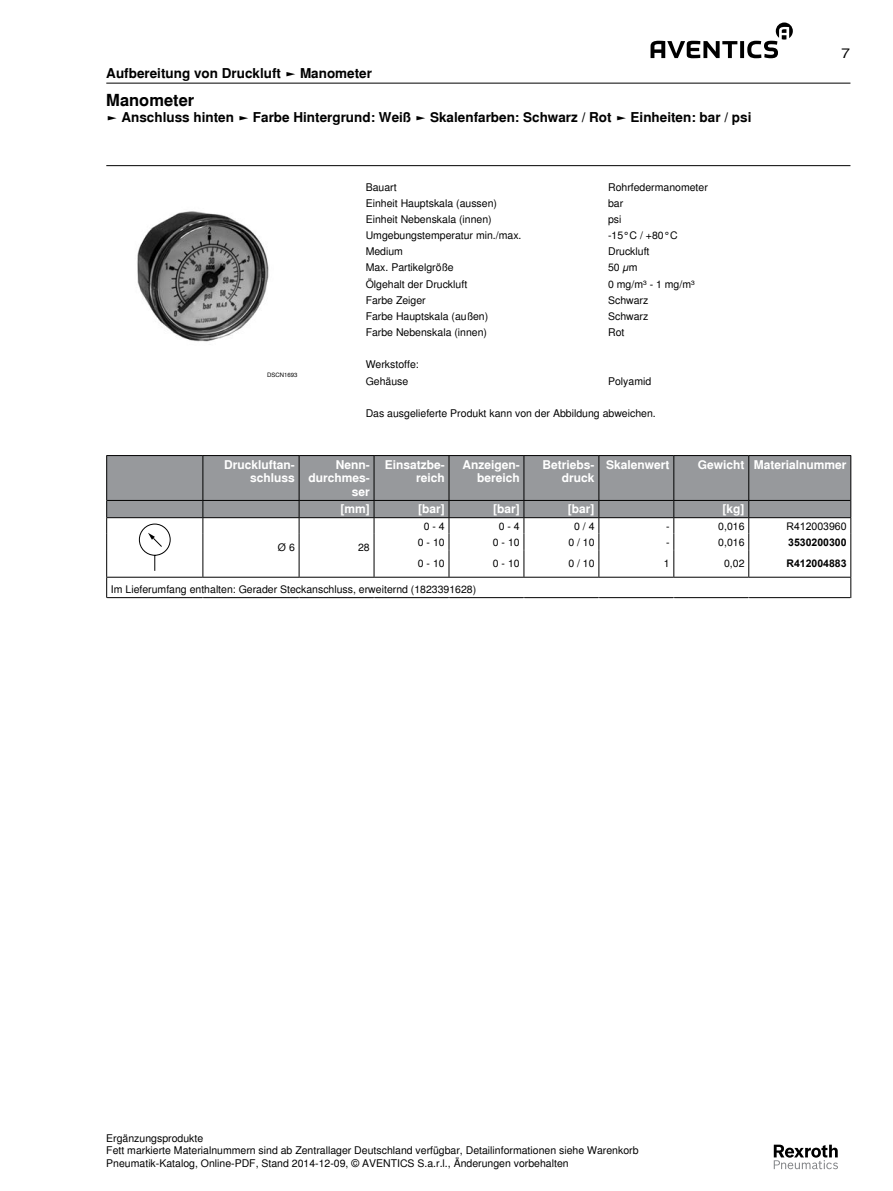
<style>
.page{position:relative;width:893px;height:1191px;background:#fff}
.page>*{position:absolute;margin:0;border:0;box-sizing:border-box;transform-origin:0 0}
.t1{font:700 16.5px "Nimbus Sans Global";color:#000}
.t2{font:700 13.5px "Nimbus Sans Global";color:#000}
.t3{font:13.5px "Nimbus Sans Global";color:#000;scale:1.2 1}
.t4{font:700 12px/13.8px "Nimbus Sans Global";color:#fff;text-align:right}
.t5{font:10.5px/12.6px "Nimbus Sans Global";color:#000}
.t6{font:700 10.5px "Arial";color:#000}
.t7{font:10.5px "Arial";color:#000}
.t8{font:6px "Nimbus Sans Global";color:#000}
</style>
<div class="page">
<svg style="left:650px;top:23px;width:143px;height:35px"></svg>
<svg style="left:774px;top:1144px;width:64px;height:25px"></svg>
<hr style="left:106px;top:83px;width:744px;height:1px;background:#000">
<hr style="left:106px;top:165px;width:744px;height:1px;background:#000">
<img style="left:137px;top:211px;width:132px;height:131px">
<div style="left:107px;top:456px;width:743px;height:61px;background:#97999c"></div>
<hr style="left:106px;top:455px;width:97px;height:1px;background:#000">
<hr style="left:106px;top:456px;width:1px;height:44px;background:#000">
<hr style="left:203px;top:455px;width:96px;height:1px;background:#000">
<hr style="left:299px;top:455px;width:75px;height:1px;background:#000">
<hr style="left:374px;top:455px;width:75px;height:1px;background:#000">
<hr style="left:449px;top:455px;width:75px;height:1px;background:#000">
<hr style="left:524px;top:455px;width:75px;height:1px;background:#000">
<hr style="left:599px;top:455px;width:75px;height:1px;background:#000">
<hr style="left:674px;top:455px;width:75px;height:1px;background:#000">
<hr style="left:749px;top:455px;width:102px;height:1px;background:#000">
<hr style="left:850px;top:456px;width:1px;height:44px;background:#000">
<hr style="left:106px;top:517px;width:97px;height:1px;background:#000">
<hr style="left:203px;top:517px;width:96px;height:1px;background:#000">
<hr style="left:299px;top:517px;width:75px;height:1px;background:#000">
<hr style="left:374px;top:517px;width:75px;height:1px;background:#000">
<hr style="left:449px;top:517px;width:75px;height:1px;background:#000">
<hr style="left:524px;top:517px;width:75px;height:1px;background:#000">
<hr style="left:599px;top:517px;width:75px;height:1px;background:#000">
<hr style="left:674px;top:517px;width:75px;height:1px;background:#000">
<hr style="left:749px;top:517px;width:102px;height:1px;background:#000">
<hr style="left:106px;top:577px;width:97px;height:1px;background:#000">
<hr style="left:203px;top:577px;width:96px;height:1px;background:#000">
<hr style="left:299px;top:577px;width:75px;height:1px;background:#000">
<hr style="left:374px;top:577px;width:75px;height:1px;background:#000">
<hr style="left:449px;top:577px;width:75px;height:1px;background:#000">
<hr style="left:524px;top:577px;width:75px;height:1px;background:#000">
<hr style="left:599px;top:577px;width:75px;height:1px;background:#000">
<hr style="left:674px;top:577px;width:75px;height:1px;background:#000">
<hr style="left:749px;top:577px;width:102px;height:1px;background:#000">
<hr style="left:202px;top:456px;width:1px;height:44px;background:#000">
<hr style="left:299px;top:456px;width:1px;height:44px;background:#000">
<hr style="left:374px;top:456px;width:1px;height:44px;background:#000">
<hr style="left:449px;top:456px;width:1px;height:44px;background:#000">
<hr style="left:524px;top:456px;width:1px;height:44px;background:#000">
<hr style="left:598px;top:456px;width:1px;height:44px;background:#000">
<hr style="left:673px;top:456px;width:1px;height:44px;background:#000">
<hr style="left:748px;top:456px;width:1px;height:44px;background:#000">
<hr style="left:107px;top:500px;width:96px;height:1px;background:#000">
<hr style="left:203px;top:500px;width:96px;height:1px;background:#000">
<svg style="left:202px;top:501px;width:1px;height:76px"></svg>
<hr style="left:299px;top:500px;width:75px;height:1px;background:#000">
<svg style="left:299px;top:501px;width:1px;height:76px"></svg>
<hr style="left:374px;top:500px;width:75px;height:1px;background:#000">
<svg style="left:374px;top:501px;width:1px;height:76px"></svg>
<hr style="left:449px;top:500px;width:75px;height:1px;background:#000">
<svg style="left:449px;top:501px;width:1px;height:76px"></svg>
<hr style="left:524px;top:500px;width:75px;height:1px;background:#000">
<svg style="left:524px;top:501px;width:1px;height:76px"></svg>
<hr style="left:599px;top:500px;width:75px;height:1px;background:#000">
<svg style="left:598px;top:501px;width:1px;height:76px"></svg>
<hr style="left:674px;top:500px;width:75px;height:1px;background:#000">
<svg style="left:673px;top:501px;width:1px;height:76px"></svg>
<hr style="left:749px;top:500px;width:101px;height:1px;background:#000">
<svg style="left:748px;top:501px;width:1px;height:76px"></svg>
<hr style="left:106px;top:597px;width:97px;height:1px;background:#000">
<hr style="left:203px;top:597px;width:96px;height:1px;background:#000">
<hr style="left:299px;top:597px;width:75px;height:1px;background:#000">
<hr style="left:374px;top:597px;width:75px;height:1px;background:#000">
<hr style="left:449px;top:597px;width:75px;height:1px;background:#000">
<hr style="left:524px;top:597px;width:75px;height:1px;background:#000">
<hr style="left:599px;top:597px;width:75px;height:1px;background:#000">
<hr style="left:674px;top:597px;width:75px;height:1px;background:#000">
<hr style="left:749px;top:597px;width:102px;height:1px;background:#000">
<svg style="left:106px;top:500px;width:1px;height:98px"></svg>
<svg style="left:850px;top:500px;width:1px;height:99px"></svg>
<svg style="left:139px;top:523px;width:32px;height:48px"></svg>
<p class="t2" style="left:106px;top:63px;width:267px">Aufbereitung von Druckluft ► Manometer</p>
<h1 class="t1" style="left:106px;top:87px;width:90px">Manometer</h1>
<p class="t2" style="left:106px;top:107px;width:647px">► Anschluss hinten ► Farbe Hintergrund: Weiß ► Skalenfarben: Schwarz / Rot ► Einheiten: bar / psi</p>
<p class="t8" style="left:267px;top:370px;width:32px">DSCN1693</p>
<p class="t5" style="left:366px;top:180px;width:32px">Bauart</p>
<p class="t5" style="left:608px;top:180px;width:101px">Rohrfedermanometer</p>
<p class="t5" style="left:366px;top:196px;width:133px">Einheit Hauptskala (aussen)</p>
<p class="t5" style="left:608px;top:196px;width:17px">bar</p>
<p class="t5" style="left:366px;top:212px;width:128px">Einheit Nebenskala (innen)</p>
<p class="t5" style="left:608px;top:212px;width:15px">psi</p>
<p class="t5" style="left:366px;top:228px;width:157px">Umgebungstemperatur min./max.</p>
<p class="t5" style="left:608px;top:228px;width:71px">-15°C / +80°C</p>
<p class="t5" style="left:366px;top:245px;width:39px">Medium</p>
<p class="t5" style="left:608px;top:245px;width:43px">Druckluft</p>
<p class="t5" style="left:366px;top:261px;width:90px">Max. Partikelgröße</p>
<p class="t5" style="left:608px;top:261px;width:31px">50 µm</p>
<p class="t5" style="left:366px;top:277px;width:103px">Ölgehalt der Druckluft</p>
<p class="t5" style="left:608px;top:277px;width:88px">0 mg/m³ - 1 mg/m³</p>
<p class="t5" style="left:366px;top:293px;width:62px">Farbe Zeiger</p>
<p class="t5" style="left:608px;top:293px;width:42px">Schwarz</p>
<p class="t5" style="left:366px;top:309px;width:124px">Farbe Hauptskala (außen)</p>
<p class="t5" style="left:608px;top:309px;width:42px">Schwarz</p>
<p class="t5" style="left:366px;top:325px;width:123px">Farbe Nebenskala (innen)</p>
<p class="t5" style="left:608px;top:325px;width:18px">Rot</p>
<p class="t5" style="left:366px;top:356px;width:55px;line-height:16.2px">Werkstoffe:<br>Gehäuse</p>
<p class="t5" style="left:608px;top:374px;width:45px">Polyamid</p>
<p class="t5" style="left:366px;top:406px;width:292px">Das ausgelieferte Produkt kann von der Abbildung abweichen.</p>
<p class="t3" style="left:841px;top:43px;width:9px">7</p>
<p class="t4" style="left:224px;top:457px;width:72px">Druckluftan&shy;schluss</p>
<p class="t4" style="left:308px;top:457px;width:63px">Nenn&shy;durchmes&shy;ser</p>
<p class="t4" style="left:385px;top:457px;width:62px">Einsatzbe&shy;reich</p>
<p class="t4" style="left:462px;top:457px;width:59px">Anzeigen&shy;bereich</p>
<p class="t4" style="left:543px;top:457px;width:54px">Betriebs&shy;druck</p>
<p class="t4" style="left:606px;top:457px;width:65px">Skalenwert</p>
<p class="t4" style="left:698px;top:457px;width:150px">Gewicht Materialnummer</p>
<p class="t4" style="left:340px;top:502px;width:31px">[mm]</p>
<p class="t4" style="left:418px;top:502px;width:28px">[bar]</p>
<p class="t4" style="left:493px;top:502px;width:28px">[bar]</p>
<p class="t4" style="left:568px;top:502px;width:28px">[bar]</p>
<p class="t4" style="left:722px;top:502px;width:23px">[kg]</p>
<p class="t5" style="left:278px;top:541px;width:18px">Ø 6</p>
<p class="t5" style="left:358px;top:541px;width:13px">28</p>
<p class="t5" style="left:424px;top:519px;width:23px">0 - 4</p>
<p class="t5" style="left:499px;top:519px;width:23px">0 - 4</p>
<p class="t5" style="left:574px;top:519px;width:22px">0 / 4</p>
<p class="t5" style="left:666px;top:519px;width:5px">-</p>
<p class="t5" style="left:718px;top:519px;width:28px">0,016</p>
<p class="t7" style="left:786px;top:519px;width:62px">R412003960</p>
<p class="t5" style="left:418px;top:535px;width:28px">0 - 10</p>
<p class="t5" style="left:493px;top:535px;width:28px">0 - 10</p>
<p class="t5" style="left:568px;top:535px;width:28px">0 / 10</p>
<p class="t5" style="left:666px;top:535px;width:5px">-</p>
<p class="t5" style="left:718px;top:535px;width:28px">0,016</p>
<p class="t6" style="left:788px;top:535px;width:60px">3530200300</p>
<p class="t5" style="left:418px;top:557px;width:28px">0 - 10</p>
<p class="t5" style="left:493px;top:557px;width:28px">0 - 10</p>
<p class="t5" style="left:568px;top:557px;width:28px">0 / 10</p>
<p class="t5" style="left:664px;top:557px;width:7px">1</p>
<p class="t5" style="left:724px;top:557px;width:22px">0,02</p>
<p class="t6" style="left:786px;top:557px;width:62px">R412004883</p>
<p class="t5" style="left:111px;top:583px;width:367px">Im Lieferumfang enthalten: Gerader Steckanschluss, erweiternd (1823391628)</p>
<p class="t5" style="left:106px;top:1131px;width:534px">Ergänzungsprodukte<br>Fett markierte Materialnummern sind ab Zentrallager Deutschland verfügbar, Detailinformationen siehe Warenkorb<br>Pneumatik-Katalog, Online-PDF, Stand 2014-12-09, © AVENTICS S.a.r.l., Änderungen vorbehalten</p>
</div>
